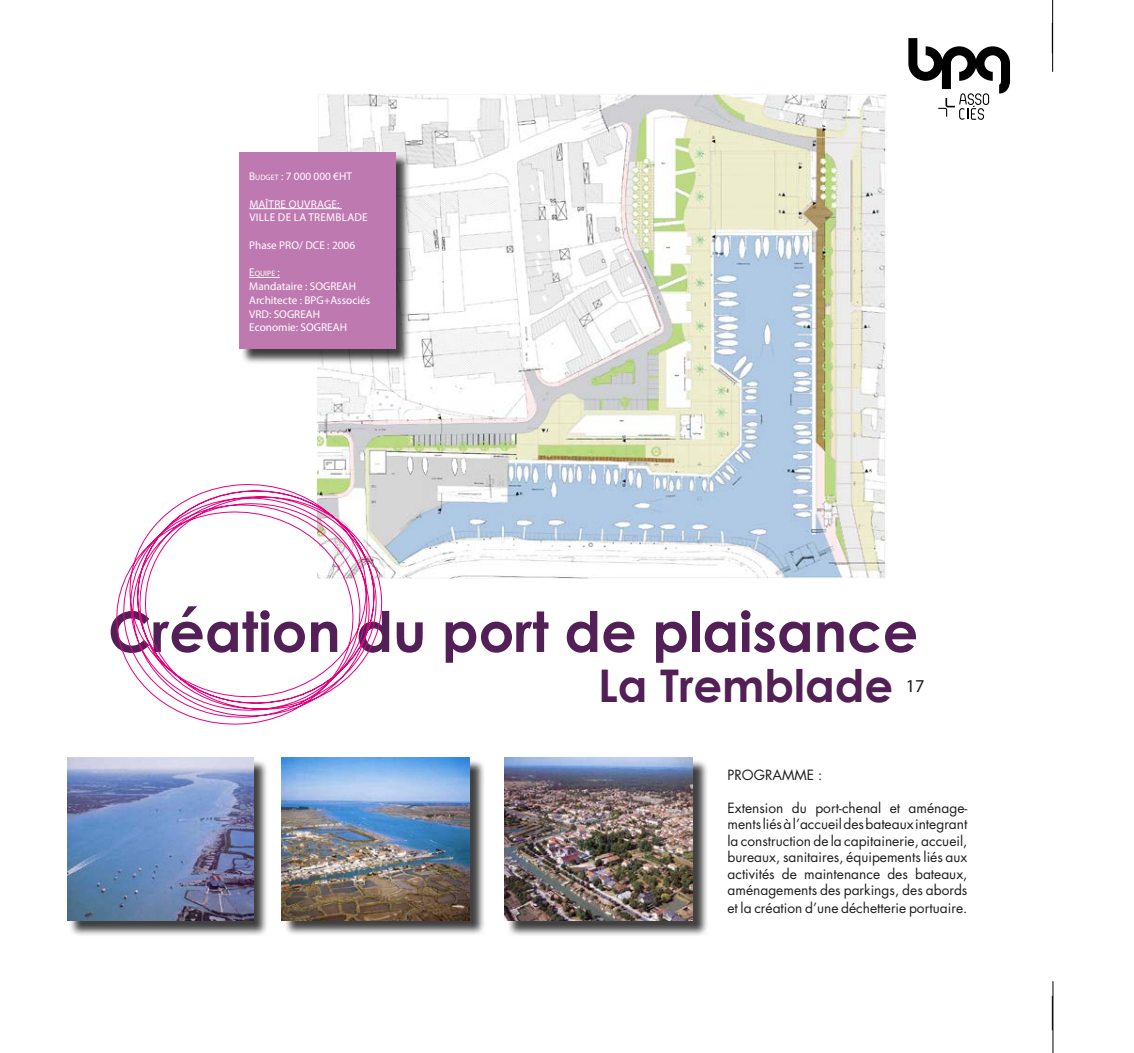
<style>
.page{position:relative;width:1134px;height:1053px;background:#fff}
.page>*{position:absolute;margin:0;border:0;box-sizing:border-box;transform-origin:0 0}
.t1{font:700 55.62px "Century Gothic";color:#522056}
.t2{font:700 45px "Century Gothic";color:#522056}
.t3{font:18.25px "Myriad Pro";color:#1e1e1e}
.t4{font:13.75px/16.5px "Futura Std";color:#1e1e1e;text-align:justify}
.t5{font:11.25px "Myriad Pro";color:#fff}
.t6{font:11.25px "Myriad Pro";letter-spacing:.02em;color:#fff}
.t7{font:7.88px "Myriad Pro";color:#fff}
.s1{font-style:inherit}
.s2{font-size:7.88px}
.s3{font-size:11.25px}
</style>
<div class="page">
<svg style="left:908px;top:38px;width:102px;height:82px"></svg>
<hr style="left:1052px;top:0;width:1px;height:72px;background:#000">
<hr style="left:1053px;top:981px;width:1px;height:71px;background:#000">
<img style="left:317px;top:94px;width:569px;height:484px">
<div style="left:241px;top:154px;width:170px;height:211px;background:#000;opacity:.75"></div>
<div style="left:239px;top:152px;width:156px;height:197px;background:#bf79b1"></div>
<hr style="left:249px;top:208px;width:93px;height:1px;background:#fff">
<hr style="left:249px;top:277px;width:31px;height:1px;background:#fff">
<div style="left:69px;top:759px;width:200px;height:177px;background:#000;opacity:.75"></div>
<img style="left:67px;top:757px;width:186px;height:163px">
<div style="left:284px;top:758px;width:201px;height:178px;background:#000;opacity:.75"></div>
<img style="left:282px;top:757px;width:188px;height:163px">
<div style="left:506px;top:759px;width:202px;height:177px;background:#000;opacity:.75"></div>
<img style="left:505px;top:757px;width:187px;height:163px">
<svg style="left:116px;top:481px;width:269px;height:244px"></svg>
<hr style="left:1052px;top:995px;width:1px;height:35px;background:#000">
<p class="t5" style="left:249px;top:169px;width:104px"><span class="s1">B</span><span class="s2">UDGET</span> <span class="s1">:</span> 7 000 000 €HT</p>
<p class="t6" style="left:249px;top:197px;width:92px">MAÎTRE OUVRAGE:</p>
<p class="t6" style="left:249px;top:210px;width:120px">VILLE DE LA TREMBLADE</p>
<p class="t5" style="left:249px;top:238px;width:107px">Phase PRO/ DCE : 2006</p>
<p class="t7" style="left:249px;top:269px;width:32px"><span class="s3">E</span>QUIPE <span class="s3">:</span></p>
<p class="t5" style="left:249px;top:279px;width:108px">Mandataire : SOGREAH</p>
<p class="t5" style="left:249px;top:293px;width:122px">Architecte : BPG+Associés</p>
<p class="t5" style="left:249px;top:307px;width:72px">VRD: SOGREAH</p>
<p class="t5" style="left:249px;top:320px;width:99px">Economie: SOGREAH</p>
<p class="t1" style="left:108px;top:596px;width:812px">Création du port de plaisance</p>
<p class="t2" style="left:598px;top:657px;width:297px">La Tremblade</p>
<p class="t3" style="left:906px;top:674px;width:20px">17</p>
<p class="t4" style="left:727px;top:766px;width:97px">PROGRAMME :</p>
<p class="t4" style="left:727px;top:799px;width:241px">Extension du port-chenal et aménage&shy;ments liés à l’accueil des bateaux integrant la construction de la capitainerie, accueil, bureaux, sanitaires, équipements liés aux activités de maintenance des bateaux, aménagements des parkings, des abords</p>
<p class="t4" style="left:727px;top:900px;width:241px">et la création d’une déchetterie portuaire.</p>
</div>
